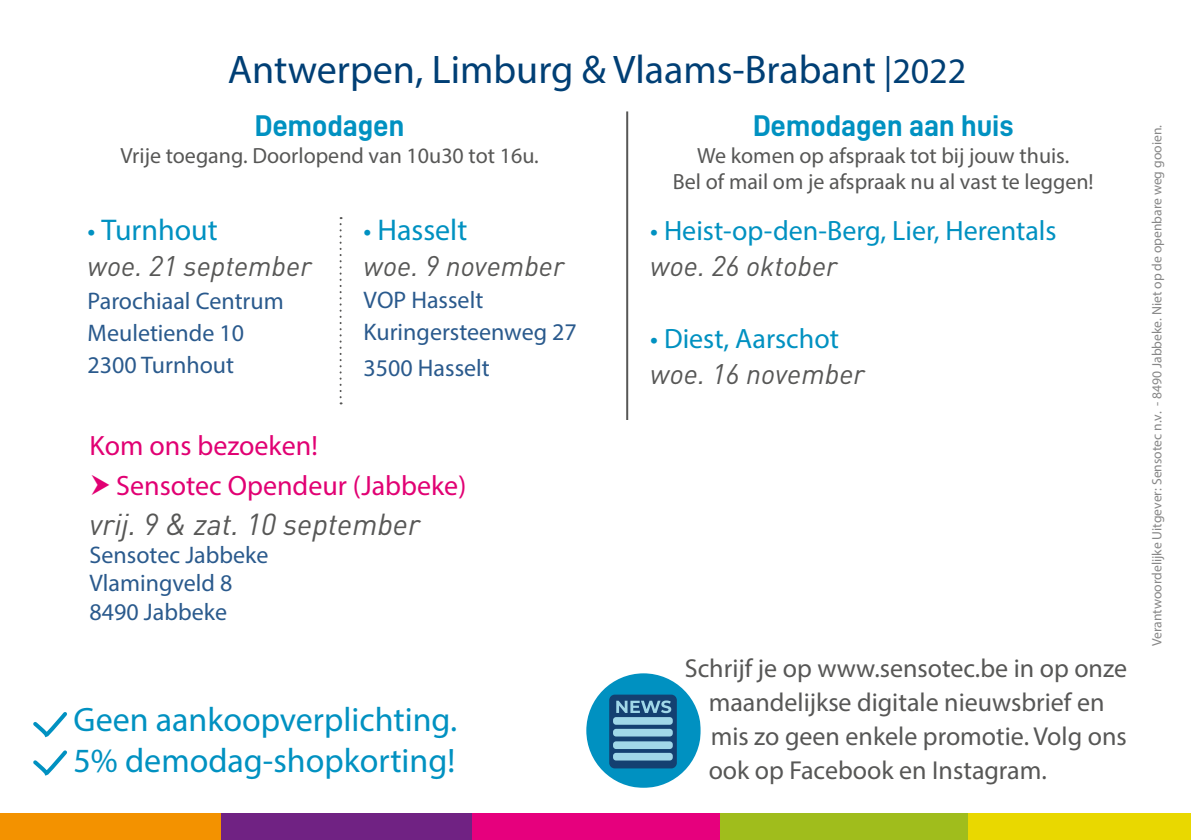
<style>
.page{position:relative;width:1191px;height:840px;background:#fff}
.page>*{position:absolute;margin:0;border:0;box-sizing:border-box;transform-origin:0 0}
.t1{font:40px "Myriad Pro";color:#003f75}
.t2{font:34px/40.8px "Myriad Pro";color:#0091c1}
.t3{font:30px "D DIN PRO Bold";color:#0091c1}
.t4{font:italic 30px "DIN Pro";color:#575756}
.t5{font:30px "Myriad Pro";color:#0091c1}
.t6{font:italic 28px "DIN Pro";color:#575756}
.t7{font:28px "Myriad Pro";color:#0091c1}
.t8{font:28px/40px "Myriad Pro";color:#e10073}
.t9{font:26px/34px "Myriad Pro";color:#575756}
.t10{font:24px/32px "Myriad Pro";color:#2a5a8d}
.t11{font:22px/26.4px "Myriad Pro";color:#575756;text-align:center}
.t12{font:13.6px "Myriad Pro";color:#878787}
.s1{font-size:36px}
.s2{font-size:28px}
</style>
<div class="page">
<svg style="left:339px;top:217px;width:2px;height:187px"></svg>
<hr style="left:626px;top:111px;width:2px;height:309px;background:#575756">
<div style="left:0;top:812px;width:221px;height:27px;background:#f39200"></div>
<div style="left:221px;top:812px;width:250px;height:27px;background:#702283"></div>
<div style="left:471px;top:812px;width:248px;height:27px;background:#e6007d"></div>
<div style="left:719px;top:812px;width:250px;height:27px;background:#a0bd1c"></div>
<div style="left:968px;top:812px;width:223px;height:27px;background:#e9d800"></div>
<svg style="left:33px;top:712px;width:34px;height:26px"></svg>
<svg style="left:33px;top:750px;width:34px;height:26px"></svg>
<svg style="left:586px;top:673px;width:114px;height:114px"></svg>
<svg style="left:613px;top:716px;width:60px;height:8px"></svg>
<div style="left:613px;top:728px;width:60px;height:8px;background:#a0d7e8;border-radius:3px"></div>
<div style="left:613px;top:741px;width:60px;height:7px;background:#a0d7e8;border-radius:3px"></div>
<div style="left:613px;top:752px;width:60px;height:8px;background:#a0d7e8;border-radius:3px"></div>
<h1 class="t1" style="left:228px;top:44px;width:740px">Antwerpen, Limburg &amp; Vlaams-Brabant <span class="s1">|2022</span></h1>
<p class="t3" style="left:255px;top:109px;width:151px">Demodagen</p>
<p class="t11" style="left:120px;top:142px;width:420px">Vrije toegang. Doorlopend van 10u30 tot 16u.</p>
<p class="t5" style="left:88px;top:212px;width:132px"><span class="s2">•</span> Turnhout</p>
<p class="t6" style="left:88px;top:244px;width:225px">woe. 21 september</p>
<p class="t10" style="left:88px;top:284px;width:198px">Parochiaal Centrum<br>Meuletiende 10<br>2300 Turnhout</p>
<p class="t5" style="left:363px;top:211px;width:105px"><span class="s2">•</span> Hasselt</p>
<p class="t6" style="left:363px;top:243px;width:202px">woe. 9 november</p>
<p class="t10" style="left:363px;top:283px;width:215px">VOP Hasselt<br>Kuringersteenweg 27</p>
<p class="t10" style="left:363px;top:351px;width:128px">3500 Hasselt</p>
<p class="t8" style="left:116px;top:425px;width:352px;text-indent:-26px">Kom ons bezoeken!<br>Sensotec Opendeur (Jabbeke)</p>
<p class="t4" style="left:90px;top:501px;width:332px">vrij. 9 &amp; zat. 10 september</p>
<p class="t10" style="left:90px;top:540px;width:180px;line-height:28.4px">Sensotec Jabbeke<br>Vlamingveld 8<br>8490 Jabbeke</p>
<h2 class="t2" style="left:74px;top:698px;width:385px">Geen aankoopverplichting.<br>5% demodag-shopkorting!</h2>
<p class="t3" style="left:753px;top:109px;width:262px">Demodagen aan huis</p>
<p class="t11" style="left:673px;top:142px;width:422px">We komen op afspraak tot bij jouw thuis.<br>Bel of mail om je afspraak nu al vast te leggen!</p>
<p class="t7" style="left:650px;top:213px;width:408px">• Heist-op-den-Berg, Lier, Herentals</p>
<p class="t6" style="left:650px;top:243px;width:189px">woe. 26 oktober</p>
<p class="t7" style="left:650px;top:321px;width:190px">• Diest, Aarschot</p>
<p class="t6" style="left:650px;top:351px;width:216px">woe. 16 november</p>
<p class="t9" style="left:708px;top:650px;width:420px;text-indent:-24px">Schrijf je op www.sensotec.be in op onze maandelijkse digitale nieuwsbrief en mis zo geen enkele promotie. Volg ons ook op Facebook en Instagram.</p>
<p class="t12" style="left:1148px;top:645px;width:522px;rotate:-90deg">Verantwoordelijke Uitgever: Sensotec n.v. - 8490 Jabbeke. Niet op de openbare weg gooien.</p>
</div>
